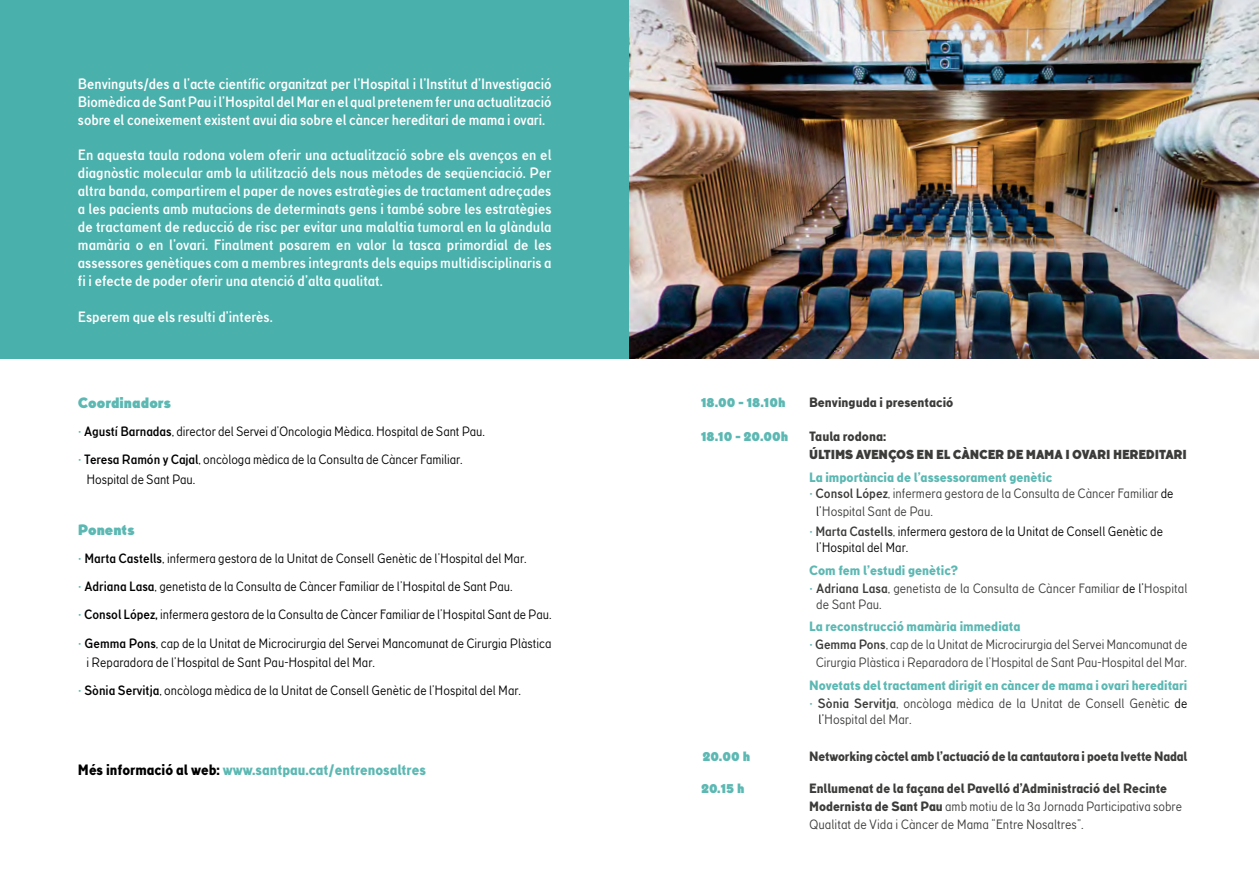
<style>
.page{position:relative;width:1259px;height:893px;background:#fff}
.page>*{position:absolute;margin:0;border:0;box-sizing:border-box;transform-origin:0 0}
.t1{font:700 15px/18px "TT Corals";color:#fff;text-align:justify}
.t2{font:800 15px "TT Corals";color:#5cb8b3}
.t3{font:900 15px "TT Corals";color:#5cb8b3}
.t4{font:13.5px/19.5px "TT Corals";color:#000}
.t5{font:13.5px/18px "TT Corals";color:#3c3c3b}
.t6{font:800 13.5px "TT Corals";color:#5cb8b3}
.t7{font:800 13.5px "TT Corals";letter-spacing:-.01em;color:#3c3c3b}
.t8{font:900 13.5px "TT Corals";color:#5cb8b3}
.t9{font:900 13.05px "TT Corals";letter-spacing:-.01em;color:#3c3c3b;scale:.96 1}
.s1{color:#5cb8b3}
.s2{font-weight:700}
.s3{color:#000}
.s4{font-weight:700;color:#3c3c3b}
.s5{color:#3c3c3b}
.s6{font-weight:800}
</style>
<div class="page">
<div style="left:0;top:0;width:629px;height:358px;background:#4ab0ab"></div>
<img style="left:629px;top:0;width:630px;height:358px">
<p class="t1" style="left:78px;top:75px;width:475px">Benvinguts/des a l’acte científic organitzat per l’Hospital i l’Institut d’Investigació Biomèdica de Sant Pau i l’Hospital del Mar en el qual pretenem fer una actualització sobre el coneixement existent avui dia sobre el càncer hereditari de mama i ovari.</p>
<p class="t1" style="left:78px;top:146px;width:475px">En aquesta taula rodona volem oferir una actualització sobre els avenços en el diagnòstic molecular amb la utilització dels nous mètodes de seqüenciació. Per altra banda, compartirem el paper de noves estratègies de tractament adreçades a les pacients amb mutacions de determinats gens i també sobre les estratègies de tractament de reducció de risc per evitar una malaltia tumoral en la glàndula mamària o en l’ovari. Finalment posarem en valor la tasca primordial de les assessores genètiques com a membres integrants dels equips multidisciplinaris a fi i efecte de poder oferir una atenció d’alta qualitat.</p>
<p class="t1" style="left:78px;top:308px;width:196px">Esperem que els resulti d’interès.</p>
<p class="t3" style="left:78px;top:394px;width:94px">Coordinadors</p>
<p class="t4" style="left:78px;top:421px;width:408px"><span class="s1">•</span> <span class="s2">Agustí Barnadas</span>, director del Servei d’Oncologia Mèdica. Hospital de Sant Pau.</p>
<p class="t4" style="left:86px;top:449px;width:378px;text-indent:-9px"><span class="s1">•</span> <span class="s2">Teresa Ramón y Cajal</span>, oncòloga mèdica de la Consulta de Càncer Familiar.<br>Hospital de Sant Pau.</p>
<p class="t3" style="left:78px;top:521px;width:58px">Ponents</p>
<p class="t4" style="left:78px;top:549px;width:450px"><span class="s1">•</span> <span class="s2">Marta Castells</span>, infermera gestora de la Unitat de Consell Genètic de l’Hospital del Mar.</p>
<p class="t4" style="left:78px;top:577px;width:436px"><span class="s1">•</span> <span class="s2">Adriana Lasa</span>, genetista de la Consulta de Càncer Familiar de l’Hospital de Sant Pau.</p>
<p class="t4" style="left:78px;top:605px;width:475px"><span class="s1">•</span> <span class="s2">Consol López,</span> infermera gestora de la Consulta de Càncer Familiar de l’Hospital Sant de Pau.</p>
<p class="t4" style="left:86px;top:633px;width:466px;text-indent:-9px"><span class="s1">•</span> <span class="s2">Gemma Pons</span>, cap de la Unitat de Microcirurgia del Servei Mancomunat de Cirurgia Plàstica i Reparadora de l’Hospital de Sant Pau-Hospital del Mar.</p>
<p class="t4" style="left:78px;top:680px;width:445px"><span class="s1">•</span> <span class="s2">Sònia Servitja</span>, oncòloga mèdica de la Unitat de Consell Genètic de l’Hospital del Mar.</p>
<p class="t2" style="left:78px;top:761px;width:349px"><span class="s3">Més informació al web:</span> www.santpau.cat/entrenosaltres</p>
<p class="t8" style="left:701px;top:394px;width:86px">18.00 - 18.10h</p>
<p class="t7" style="left:809px;top:394px;width:146px">Benvinguda i presentació</p>
<p class="t8" style="left:701px;top:428px;width:89px">18.10 - 20.00h</p>
<p class="t7" style="left:809px;top:429px;width:79px">Taula rodona:</p>
<p class="t9" style="left:809px;top:447px;width:395px">ÚLTIMS AVENÇOS EN EL CÀNCER DE MAMA I OVARI HEREDITARI</p>
<p class="t6" style="left:809px;top:469px;width:244px">La importància de l’assessorament genètic</p>
<p class="t5" style="left:816px;top:484px;width:359px;text-indent:-7px"><span class="s1">•</span> <span class="s2">Consol López</span>, infermera gestora de la Consulta de Càncer Familiar <span class="s3">de l’</span>Hospital Sant de Pau.</p>
<p class="t4" style="left:816px;top:523px;width:348px;line-height:16.5px;text-indent:-7px"><span class="s1">•</span> <span class="s4">Marta Castells</span><span class="s5">,</span> infermera gestora de la Unitat de Consell Genètic de l’Hospital del Mar.</p>
<p class="t6" style="left:809px;top:562px;width:150px">Com fem l’estudi genètic?</p>
<p class="t5" style="left:816px;top:579px;width:372px;line-height:16.5px;text-indent:-7px"><span class="s1">•</span> <span class="s2">Adriana Lasa</span>, genetista de la Consulta de Càncer Familiar <span class="s3">de l’</span>Hospital de Sant Pau.</p>
<p class="t6" style="left:809px;top:618px;width:213px">La reconstrucció mamària immediata</p>
<p class="t5" style="left:809px;top:635px;width:380px;text-align:center"><span class="s1">•</span> <span class="s2">Gemma Pons</span>, cap de la Unitat de Microcirurgia del Servei Mancomunat de<br>Cirurgia Plàstica i Reparadora de l’Hospital de Sant Pau-Hospital del Mar.</p>
<p class="t6" style="left:809px;top:677px;width:380px">Novetats del tractament dirigit en càncer de mama i ovari hereditari</p>
<p class="t5" style="left:818px;top:694px;width:370px;line-height:16.5px;text-indent:-10px"><span class="s1">•</span> <span class="s2">Sònia Servitja</span>, oncòloga mèdica de la Unitat de Consell Genètic <span class="s3">de l’</span>Hospital del Mar.</p>
<p class="t8" style="left:702px;top:748px;width:49px">20.00 h</p>
<p class="t7" style="left:809px;top:748px;width:380px">Networking còctel amb l’actuació de la cantautora i poeta Ivette Nadal</p>
<p class="t8" style="left:701px;top:780px;width:45px">20.15 h</p>
<p class="t5" style="left:809px;top:779px;width:374px"><span class="s6">Enllumenat de la façana del Pavelló d’Administració del Recinte<br>Modernista de Sant Pau</span> amb motiu de la 3a Jornada Participativa sobre<br>Qualitat de Vida i Càncer de Mama “Entre Nosaltres”.</p>
</div>
